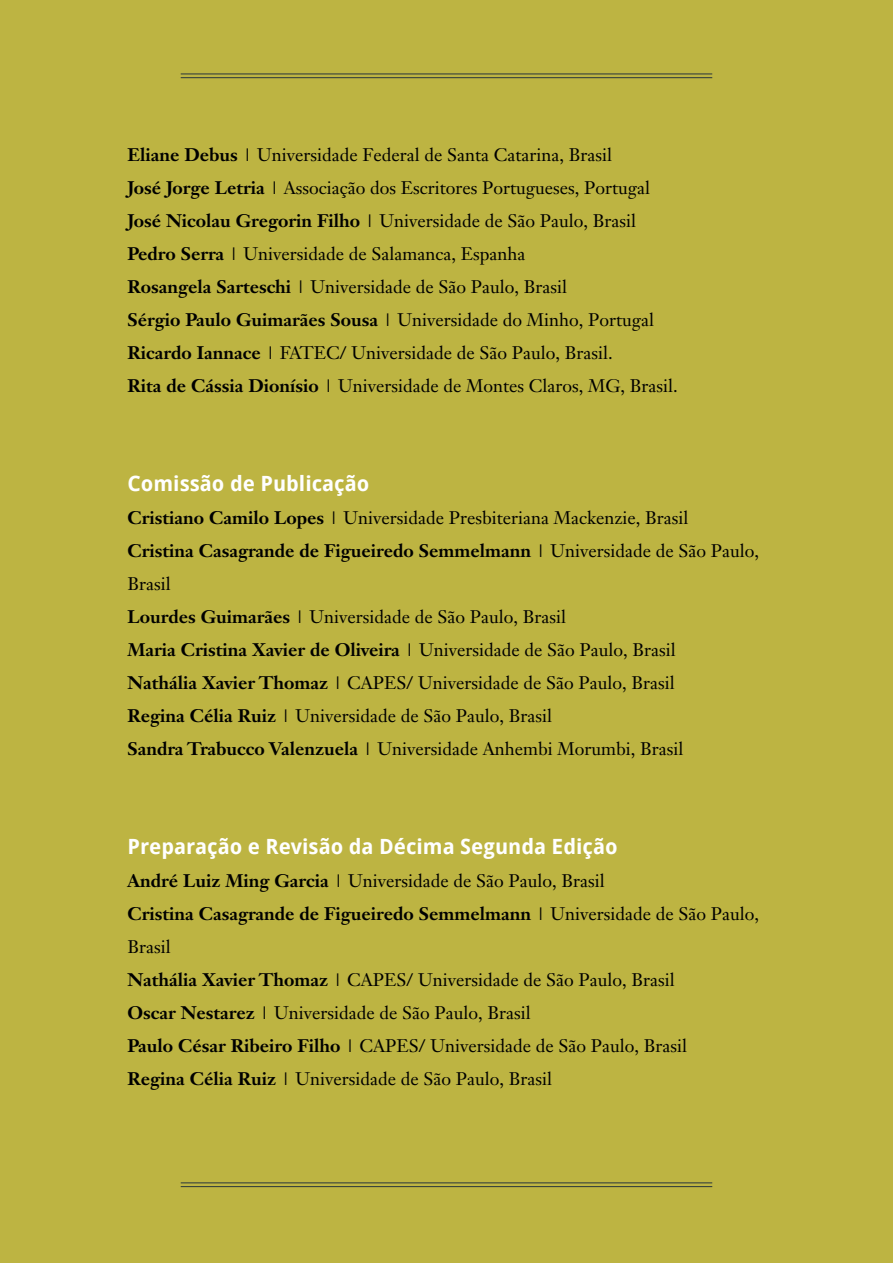
<style>
.page{position:relative;width:893px;height:1263px;background:#bdb442}
.page>*{position:absolute;margin:0;border:0;box-sizing:border-box;transform-origin:0 0}
.t1{font:700 21px "Droid Sans";color:#fff}
.t2{font:18px/33px "Janson Text";color:#000}
.t3{font:18px "Janson Text Bold Os F";color:#000}
.s1{font-family:"Janson Text Bold Os F"}
.s2{font-family:"Janson Text"}
</style>
<div class="page">
<hr style="left:181px;top:1182px;width:531px;height:1px;background:#29363c">
<hr style="left:181px;top:1186px;width:531px;height:1px;background:#29363c">
<hr style="left:181px;top:74px;width:531px;height:1px;background:#29363c">
<hr style="left:181px;top:77px;width:531px;height:1px;background:#29363c">
<p class="t2" style="left:128px;top:138px;width:552px"><span class="s1">Eliane Debus</span> | Universidade Federal de Santa Catarina, Brasil<br><span class="s1">José Jorge Letria</span> | Associação dos Escritores Portugueses, Portugal <span class="s1">José Nicolau Gregorin Filho</span> | Universidade de São Paulo, Brasil <span class="s1">Pedro Serra</span> | Universidade de Salamanca, Espanha<br><span class="s1">Rosangela Sarteschi</span> | Universidade de São Paulo, Brasil<br><span class="s1">Sérgio Paulo Guimarães Sousa</span> | Universidade do Minho, Portugal <span class="s1">Ricardo Iannace</span> | FATEC/ Universidade de São Paulo, Brasil.<br><span class="s1">Rita de Cássia Dionísio</span> | Universidade de Montes Claros, MG, Brasil.</p>
<p class="t1" style="left:128px;top:468px;width:243px">Comissão de Publicação</p>
<p class="t2" style="left:128px;top:501px;width:562px"><span class="s1">Cristiano Camilo Lopes</span> | Universidade Presbiteriana Mackenzie, Brasil</p>
<p class="t3" style="left:128px;top:539px;width:633px">Cristina Casagrande de Figueiredo Semmelmann <span class="s2">| Universidade de São Paulo,</span></p>
<p class="t2" style="left:128px;top:567px;width:557px">Brasil<br><span class="s1">Lourdes Guimarães</span> | Universidade de São Paulo, Brasil<br><span class="s1">Maria Cristina Xavier de Oliveira</span> | Universidade de São Paulo, Brasil <span class="s1">Nathália Xavier Thomaz</span> | CAPES/ Universidade de São Paulo, Brasil <span class="s1">Regina Célia Ruiz</span> | Universidade de São Paulo, Brasil<br><span class="s1">Sandra Trabucco Valenzuela</span> | Universidade Anhembi Morumbi, Brasil</p>
<p class="t1" style="left:128px;top:831px;width:492px">Preparação e Revisão da Décima Segunda Edição</p>
<p class="t2" style="left:128px;top:864px;width:479px"><span class="s1">André Luiz Ming Garcia</span> | Universidade de São Paulo, Brasil</p>
<p class="t3" style="left:128px;top:902px;width:633px">Cristina Casagrande de Figueiredo Semmelmann <span class="s2">| Universidade de São Paulo,</span></p>
<p class="t2" style="left:128px;top:930px;width:561px">Brasil<br><span class="s1">Nathália Xavier Thomaz</span> | CAPES/ Universidade de São Paulo, Brasil <span class="s1">Oscar Nestarez</span> | Universidade de São Paulo, Brasil<br><span class="s1">Paulo César Ribeiro Filho</span> | CAPES/ Universidade de São Paulo, Brasil <span class="s1">Regina Célia Ruiz</span> | Universidade de São Paulo, Brasil</p>
</div>
